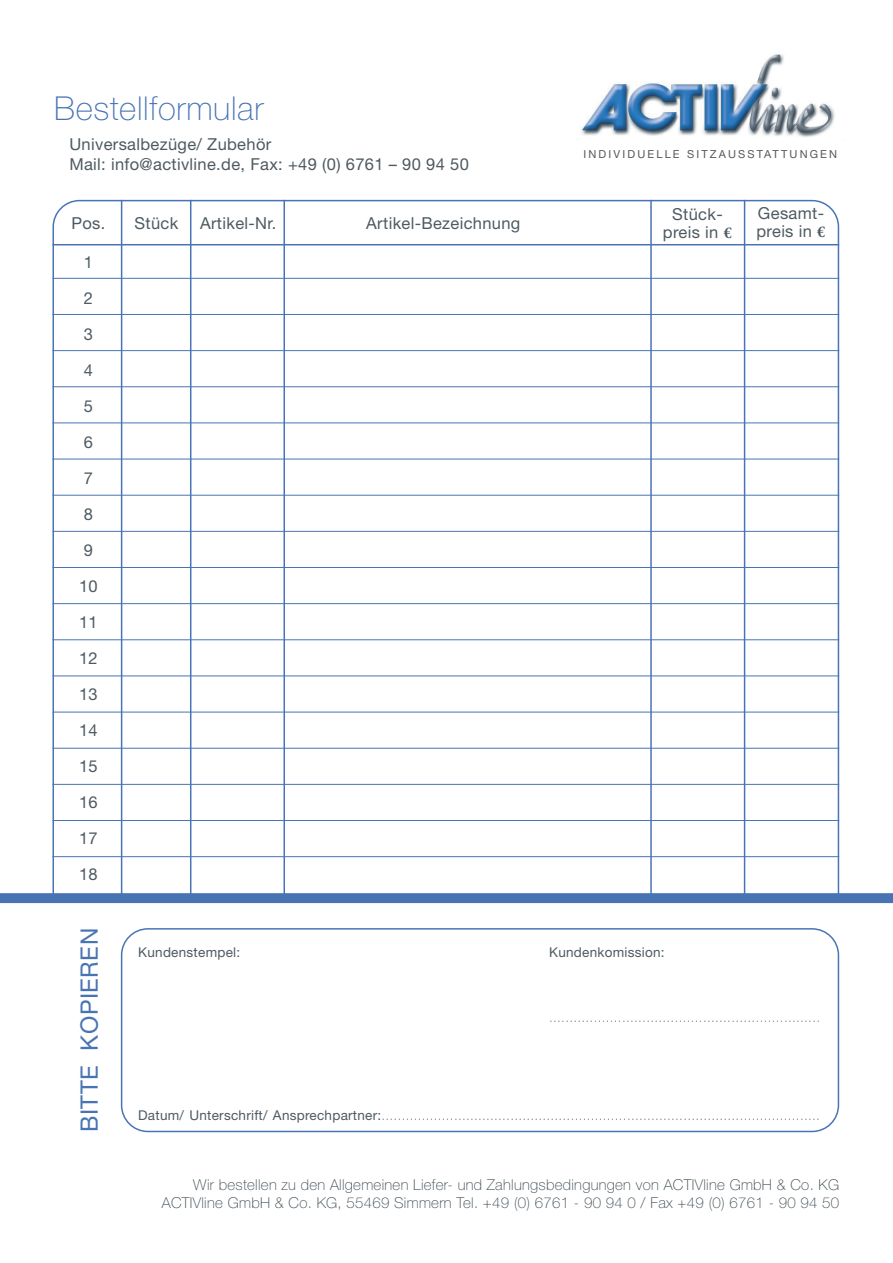
<style>
.page{position:relative;width:893px;height:1263px;background:#fff}
.page>*{position:absolute;margin:0;border:0;box-sizing:border-box;transform-origin:0 0}
.t1{font:100 33px "Helvetica Neue";letter-spacing:.02em;color:#4874b4}
.t2{font:24px "Helvetica Neue";letter-spacing:.02em;color:#4874b4}
.t3{font:16.5px/36px "Helvetica Neue";letter-spacing:.02em;color:#4e5a61}
.t4{font:100 15px/18px "Helvetica Neue";letter-spacing:.02em;color:#38454d;text-align:right}
.t5{font:100 13.5px "Helvetica Neue";color:#4e5a61}
.t6{font:13.5px "Helvetica Neue";letter-spacing:.02em;color:#4e5a61}
.t7{font:11.1px "Helvetica Neue";letter-spacing:.195em;color:#57585a}
.s1{font-family:"Minion Variable Concept"}
.s2{font-weight:400}
</style>
<div class="page">
<svg style="left:52px;top:199px;width:788px;height:694px"></svg>
<div style="left:121px;top:928px;width:718px;height:204px;border:2px solid #4874b4;border-radius:26px"></div>
<hr style="left:121px;top:200px;width:1px;height:699px;background:#4874b4">
<hr style="left:190px;top:200px;width:1px;height:699px;background:#4874b4">
<hr style="left:283px;top:200px;width:2px;height:699px;background:#4874b4">
<hr style="left:744px;top:200px;width:1px;height:699px;background:#4874b4">
<hr style="left:650px;top:200px;width:2px;height:699px;background:#4874b4">
<img style="left:580px;top:54px;width:255px;height:83px">
<svg style="left:0;top:893px;width:893px;height:10px;background:#4a76b5"></svg>
<hr style="left:52px;top:244px;width:787px;height:1px;background:#4874b4">
<hr style="left:52px;top:278px;width:787px;height:1px;background:#4874b4">
<hr style="left:52px;top:314px;width:787px;height:1px;background:#4874b4">
<hr style="left:52px;top:350px;width:787px;height:1px;background:#4874b4">
<hr style="left:52px;top:386px;width:787px;height:1px;background:#4874b4">
<hr style="left:52px;top:422px;width:787px;height:1px;background:#4874b4">
<hr style="left:52px;top:459px;width:787px;height:1px;background:#4874b4">
<hr style="left:52px;top:495px;width:787px;height:1px;background:#4874b4">
<hr style="left:52px;top:531px;width:787px;height:1px;background:#4874b4">
<hr style="left:52px;top:567px;width:787px;height:1px;background:#4874b4">
<hr style="left:52px;top:603px;width:787px;height:1px;background:#4874b4">
<hr style="left:52px;top:639px;width:787px;height:1px;background:#4874b4">
<hr style="left:52px;top:675px;width:787px;height:1px;background:#4874b4">
<hr style="left:52px;top:712px;width:787px;height:1px;background:#4874b4">
<hr style="left:52px;top:748px;width:787px;height:1px;background:#4874b4">
<hr style="left:52px;top:784px;width:787px;height:1px;background:#4874b4">
<hr style="left:52px;top:820px;width:787px;height:1px;background:#4874b4">
<hr style="left:52px;top:856px;width:787px;height:1px;background:#4874b4">
<h1 class="t1" style="left:54px;top:90px;width:211px">Bestellformular</h1>
<p class="t3" style="left:69px;top:126px;width:203px">Universalbezüge/ Zubehör</p>
<p class="t3" style="left:69px;top:146px;width:401px">Mail: info@activline.de, Fax: +49 (0) 6761 – 90 94 50</p>
<p class="t7" style="left:583px;top:148px;width:255px">INDIVIDUELLE SITZAUSSTATTUNGEN</p>
<p class="t3" style="left:71px;top:205px;width:35px">Pos.</p>
<p class="t3" style="left:79px;top:244px;width:20px">1<br>2<br>3<br>4<br>5<br>6<br>7<br>8<br>9<br>10<br>11<br>12<br>13<br>14<br>15<br>16<br>17<br>18</p>
<h2 class="t2" style="left:75px;top:1132px;width:206px;rotate:-90deg">BITTE KOPIEREN</h2>
<p class="t3" style="left:134px;top:205px;width:45px">Stück</p>
<p class="t3" style="left:200px;top:205px;width:78px">Artikel-Nr.</p>
<p class="t3" style="left:366px;top:205px;width:156px">Artikel-Bezeichnung</p>
<p class="t3" style="left:663px;top:205px;width:70px;line-height:18px;text-align:center">Stück&shy;preis in <span class="s1">€</span></p>
<p class="t3" style="left:756px;top:204px;width:70px;line-height:18px">Gesamt&shy;preis in <span class="s1">€</span></p>
<p class="t6" style="left:138px;top:944px;width:104px">Kundenstempel:</p>
<p class="t6" style="left:549px;top:944px;width:117px">Kundenkomission:</p>
<p class="t5" style="left:549px;top:1009px;width:273px">...................................................................</p>
<p class="t5" style="left:138px;top:1107px;width:683px"><span class="s2">Datum/ Unterschrift/ Ansprechpartner:</span>.............................................................................................................</p>
<p class="t4" style="left:162px;top:1176px;width:679px">Wir bestellen zu den Allgemeinen Liefer- und Zahlungsbedingungen von ACTIVline GmbH &amp; Co. KG<br>ACTIVline GmbH &amp; Co. KG, 55469 Simmern Tel. +49 (0) 6761 - 90 94 0 / Fax +49 (0) 6761 - 90 94 50</p>
</div>
